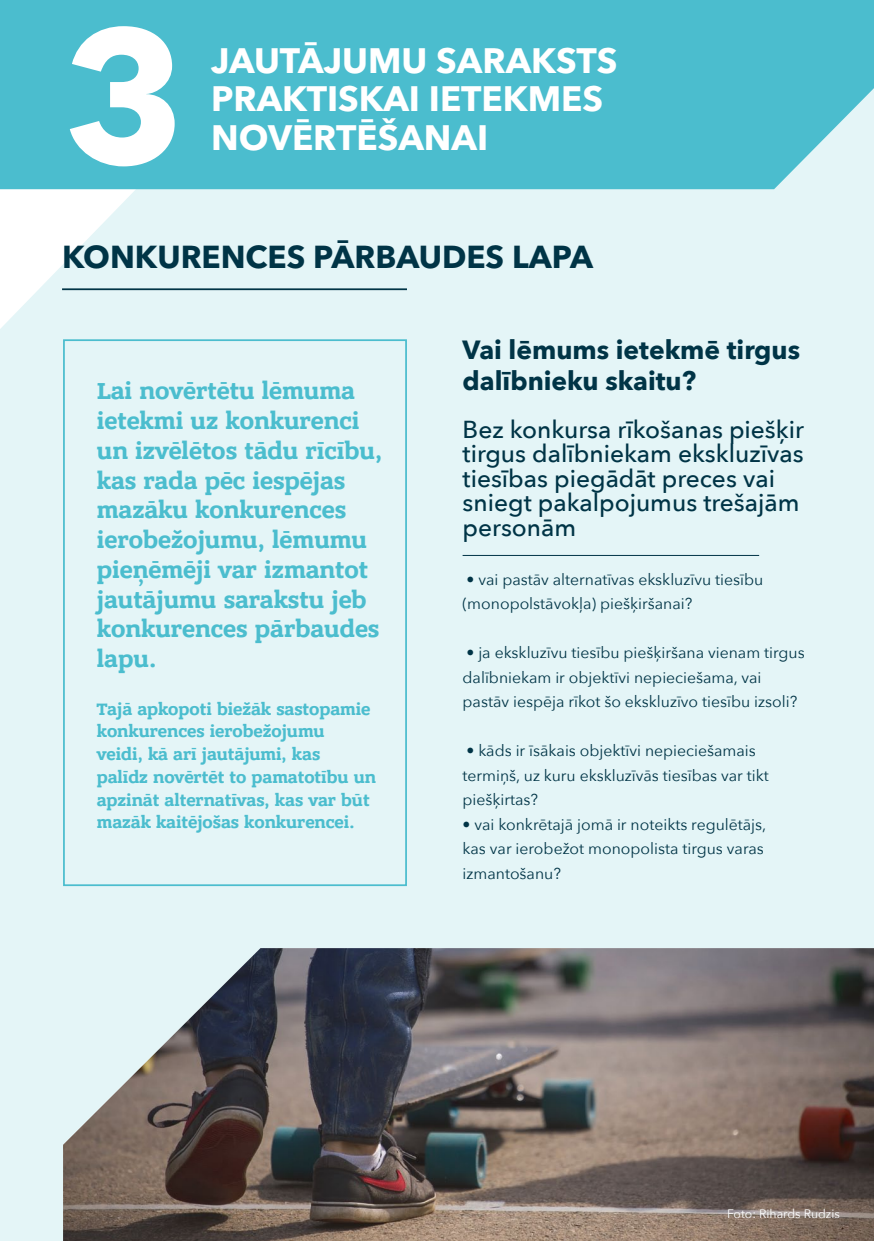
<style>
.page{position:relative;width:874px;height:1241px;background:#fff}
.page>*{position:absolute;margin:0;border:0;box-sizing:border-box;transform-origin:0 0}
.t1{font:700 192.5px "Novecentowide";color:#fff}
.t2{font:700 35px/38.5px "Avenir Next LT Pro";color:#fff}
.t3{font:700 31.5px "Avenir Next LT Pro";color:#003446}
.t4{font:700 26.25px/31.5px "Avenir Next";color:#003446}
.t5{font:700 24.5px/29.8px "Bandera Pro";color:#4bbdce}
.t6{font:500 24.5px/24.5px "Avenir Next";color:#003446}
.t7{font:700 17.5px/22.8px "Bandera Pro";color:#4bbdce}
.t8{font:15.75px/24.5px "Avenir Next";color:#003446}
.t9{font:12.25px "Avenir Next";color:#fff}
</style>
<div class="page">
<div style="left:0;top:0;width:873px;height:1240px;background:#e4f5f7"></div>
<svg style="left:0;top:189px;width:144px;height:140px"></svg>
<div style="left:0;top:0;width:873px;height:189px;background:#4bbdce"></div>
<hr style="left:62px;top:288px;width:345px;height:2px;background:#003446">
<hr style="left:462px;top:555px;width:296px;height:1px;background:#003446">
<div style="left:63px;top:339px;width:344px;height:546px;border:2px solid #4bbdce"></div>
<img style="left:63px;top:948px;width:810px;height:292px">
<h1 class="t1" style="left:63px;top:-24px;width:120px">3</h1>
<h2 class="t2" style="left:211px;top:41px;width:407px">JAUTĀJUMU SARAKSTS<br>PRAKTISKAI IETEKMES<br>NOVĒRTĒŠANAI</h2>
<h3 class="t3" style="left:62px;top:238px;width:532px">KONKURENCES PĀRBAUDES LAPA</h3>
<h3 class="t5" style="left:97px;top:377px;width:287px">Lai novērtētu lēmuma ietekmi uz konkurenci un izvēlētos tādu rīcību, kas rada pēc iespējas mazāku konkurences ierobežojumu, lēmumu pieņēmēji var izmantot jautājumu sarakstu jeb konkurences pārbaudes lapu.</h3>
<p class="t7" style="left:97px;top:697px;width:280px">Tajā apkopoti biežāk sastopamie konkurences ierobežojumu<br>veidi, kā arī jautājumi, kas<br>palīdz novērtēt to pamatotību un apzināt alternatīvas, kas var būt mazāk kaitējošas konkurencei.</p>
<h3 class="t4" style="left:462px;top:333px;width:339px">Vai lēmums ietekmē tirgus dalībnieku skaitu?</h3>
<h3 class="t6" style="left:462px;top:416px;width:343px">Bez konkursa rīkošanas piešķir tirgus dalībniekam ekskluzīvas tiesības piegādāt preces vai sniegt pakalpojumus trešajām personām</h3>
<p class="t8" style="left:462px;top:566px;width:302px">• vai pastāv alternatīvas ekskluzīvu tiesību (monopolstāvokļa) piešķiršanai?</p>
<p class="t8" style="left:462px;top:639px;width:343px">• ja ekskluzīvu tiesību piešķiršana vienam tirgus dalībniekam ir objektīvi nepieciešama, vai pastāv iespēja rīkot šo ekskluzīvo tiesību izsoli?</p>
<p class="t8" style="left:462px;top:737px;width:307px">• kāds ir īsākais objektīvi nepieciešamais termiņš, uz kuru ekskluzīvās tiesības var tikt piešķirtas?</p>
<p class="t8" style="left:462px;top:811px;width:305px">• vai konkrētajā jomā ir noteikts regulētājs, kas var ierobežot monopolista tirgus varas izmantošanu?</p>
<p class="t9" style="left:726px;top:1202px;width:114px">Foto: Rihards Rudzis</p>
</div>
